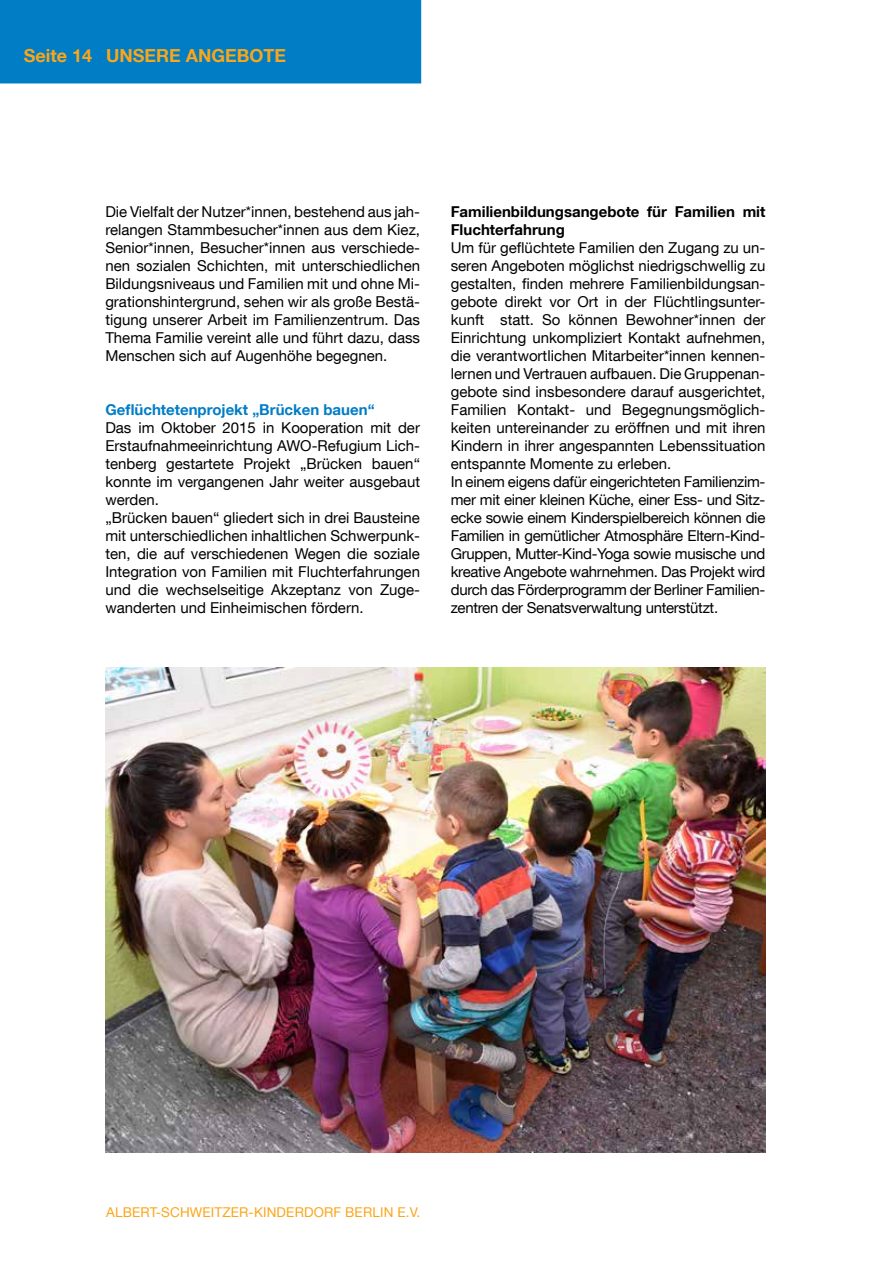
<style>
.page{position:relative;width:893px;height:1263px;background:#fff}
.page>*{position:absolute;margin:0;border:0;box-sizing:border-box;transform-origin:0 0}
.t1{font:700 18px "Helvetica Neue LT Com";color:#faa61a}
.t2{font:15px/18px "Helvetica Neue LT Com";color:#000}
.t3{font:700 15px/18px "Helvetica Neue LT Com";color:#000}
.t4{font:700 15px "Helvetica Neue LT Com";color:#007dc5}
.t5{font:13.5px "Helvetica Neue LT Com";letter-spacing:.01em;color:#faa61a}
</style>
<div class="page">
<div style="left:0;top:0;width:421px;height:83px;background:#007dc5"></div>
<img style="left:105px;top:668px;width:660px;height:484px">
<p class="t1" style="left:24px;top:44px;width:264px">Seite 14 UNSERE ANGEBOTE</p>
<p class="t2" style="left:105px;top:202px;width:316px;text-align:justify">Die Vielfalt der Nutzer*innen, bestehend aus jah&shy;relangen Stammbesucher*innen aus dem Kiez, Senior*innen, Besucher*innen aus verschiede&shy;nen sozialen Schichten, mit unterschiedlichen Bildungsniveaus und Familien mit und ohne Mi&shy;grationshintergrund, sehen wir als große Bestä&shy;tigung unserer Arbeit im Familienzentrum. Das Thema Familie vereint alle und führt dazu, dass Menschen sich auf Augenhöhe begegnen.</p>
<p class="t4" style="left:105px;top:400px;width:271px">Geflüchtetenprojekt „Brücken bauen“</p>
<p class="t2" style="left:105px;top:418px;width:316px">Das im Oktober 2015 in Kooperation mit der Erstaufnahmeeinrichtung AWO-Refugium Lich&shy;tenberg gestartete Projekt „Brücken bauen“ konnte im vergangenen Jahr weiter ausgebaut werden.<br>„Brücken bauen“ gliedert sich in drei Bausteine mit unterschiedlichen inhaltlichen Schwerpunk&shy;ten, die auf verschiedenen Wegen die soziale Integration von Familien mit Fluchterfahrungen und die wechselseitige Akzeptanz von Zuge&shy;wanderten und Einheimischen fördern.</p>
<p class="t3" style="left:451px;top:202px;width:316px">Familienbildungsangebote für Familien mit<br>Fluchterfahrung</p>
<p class="t2" style="left:451px;top:238px;width:316px">Um für geflüchtete Familien den Zugang zu un&shy;seren Angeboten möglichst niedrigschwellig zu gestalten, finden mehrere Familienbildungsan&shy;gebote direkt vor Ort in der Flüchtlingsunter&shy;kunft statt. So können Bewohner*innen der Einrichtung unkompliziert Kontakt aufnehmen, die verantwortlichen Mitarbeiter*innen kennen&shy;lernen und Vertrauen aufbauen. Die Gruppenan&shy;gebote sind insbesondere darauf ausgerichtet, Familien Kontakt- und Begegnungsmöglich&shy;keiten untereinander zu eröffnen und mit ihren Kindern in ihrer angespannten Lebenssituation entspannte Momente zu erleben.<br>In einem eigens dafür eingerichteten Familienzim&shy;mer mit einer kleinen Küche, einer Ess- und Sitz&shy;ecke sowie einem Kinderspielbereich können die Familien in gemütlicher Atmosphäre Eltern-Kind-Gruppen, Mutter-Kind-Yoga sowie musische und kreative Angebote wahrnehmen. Das Projekt wird durch das Förderprogramm der Berliner Familien&shy;zentren der Senatsverwaltung unterstützt.</p>
<p class="t5" style="left:106px;top:1204px;width:315px">ALBERT-SCHWEITZER-KINDERDORF BERLIN E.V.</p>
</div>
